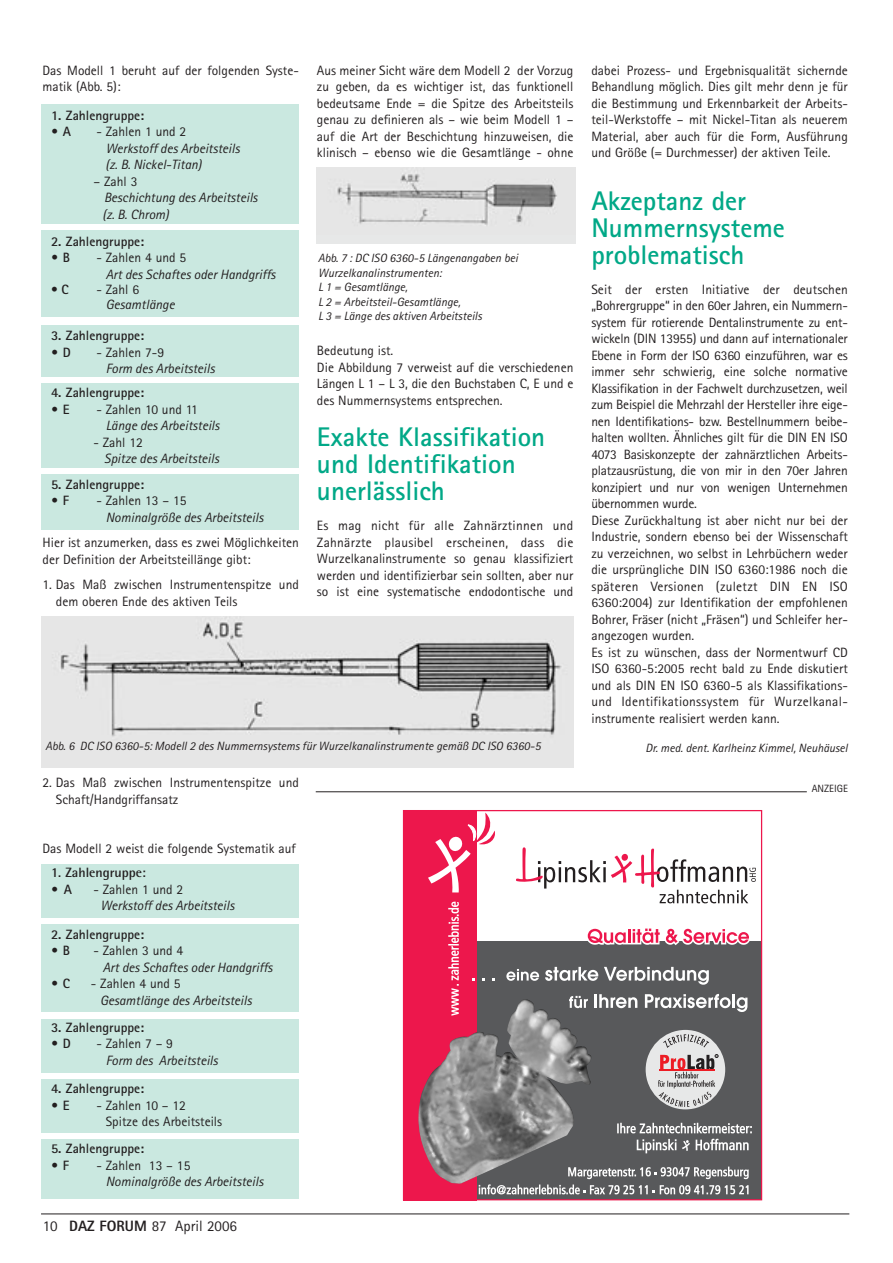
<style>
.page{position:relative;width:893px;height:1263px;background:#fff}
.page>*{position:absolute;margin:0;border:0;box-sizing:border-box;transform-origin:0 0}
.t1{font:700 27px/27px "Rotis Sans Serif";color:#00a887}
.t2{font:15px "Rotis Sans Serif";color:#231f20}
.t3{font:13.5px/16.5px "Rotis Sans Serif";color:#231f20}
.t4{font:italic 13.5px/16.5px "Rotis Sans Serif";color:#231f20}
.t5{font:700 13.5px "Rotis Sans Serif";color:#231f20}
.t6{font:700 13.5px "Rotis Semi Sans";color:#231f20}
.t7{font:italic 12px/14.4px "Rotis Sans Serif";color:#231f20}
.t8{font:10.5px "Rotis Sans Serif";color:#231f20}
.s1{font-weight:700}
.s2{font-weight:800}
</style>
<div class="page">
<div style="left:41px;top:864px;width:258px;height:53px;background:#cae8e0"></div>
<div style="left:41px;top:924px;width:258px;height:88px;background:#cae8e0"></div>
<div style="left:41px;top:1019px;width:258px;height:53px;background:#cae8e0"></div>
<div style="left:41px;top:1079px;width:258px;height:53px;background:#cae8e0"></div>
<div style="left:41px;top:1139px;width:258px;height:60px;background:#cae8e0"></div>
<div style="left:41px;top:105px;width:257px;height:119px;background:#cae8e0"></div>
<div style="left:41px;top:230px;width:257px;height:87px;background:#cae8e0"></div>
<div style="left:41px;top:325px;width:257px;height:51px;background:#cae8e0"></div>
<div style="left:41px;top:383px;width:257px;height:84px;background:#cae8e0"></div>
<div style="left:41px;top:474px;width:257px;height:55px;background:#cae8e0"></div>
<hr style="left:41px;top:1214px;width:808px;height:1px;background:#231f20">
<img style="left:41px;top:617px;width:532px;height:151px">
<div style="left:316px;top:167px;width:260px;height:77px;background:#e7e8e8"></div>
<img style="left:337px;top:174px;width:220px;height:51px">
<div style="left:405px;top:941px;width:356px;height:259px;background:#58595b"></div>
<div style="left:403px;top:811px;width:73px;height:389px;background:#ed174c"></div>
<svg style="left:545px;top:967px;width:53px;height:14px"></svg>
<svg style="left:604px;top:967px;width:104px;height:18px"></svg>
<hr style="left:594px;top:994px;width:3px;height:14px;background:#fff">
<svg style="left:599px;top:994px;width:38px;height:14px"></svg>
<svg style="left:645px;top:994px;width:102px;height:18px"></svg>
<svg style="left:506px;top:969px;width:33px;height:12px"></svg>
<svg style="left:478px;top:1167px;width:270px;height:27px"></svg>
<svg style="left:617px;top:1123px;width:134px;height:30px"></svg>
<svg style="left:516px;top:847px;width:240px;height:56px"></svg>
<svg style="left:448px;top:902px;width:11px;height:95px"></svg>
<svg style="left:428px;top:813px;width:67px;height:80px"></svg>
<svg style="left:587px;top:928px;width:163px;height:17px"></svg>
<img style="left:418px;top:997px;width:174px;height:187px">
<div style="left:403px;top:810px;width:359px;height:390px;border:1px solid #ed174c"></div>
<div style="left:645px;top:1030px;width:80px;height:79px;background:#e7e8e8;border-radius:50%"></div>
<svg style="left:663px;top:1034px;width:46px;height:14px"></svg>
<svg style="left:658px;top:1054px;width:60px;height:53px"></svg>
<hr style="left:316px;top:791px;width:490px;height:1px;background:#231f20">
<p class="t3" style="left:43px;top:63px;width:258px">Das Modell 1 beruht auf der folgenden Syste&shy;matik (Abb. 5):</p>
<p class="t5" style="left:51px;top:110px;width:95px">1. Zahlengruppe:</p>
<p class="t5" style="left:51px;top:127px;width:21px">• A</p>
<p class="t3" style="left:97px;top:125px;width:91px">- Zahlen 1 und 2</p>
<p class="t4" style="left:106px;top:141px;width:136px">Werkstoff des Arbeitsteils (z. B. Nickel-Titan)</p>
<p class="t3" style="left:94px;top:174px;width:45px">– Zahl 3</p>
<p class="t4" style="left:103px;top:191px;width:156px">Beschichtung des Arbeitsteils (z. B. Chrom)</p>
<p class="t5" style="left:51px;top:236px;width:95px">2. Zahlengruppe:</p>
<p class="t5" style="left:51px;top:253px;width:20px">• B</p>
<p class="t3" style="left:97px;top:251px;width:91px">- Zahlen 4 und 5</p>
<p class="t4" style="left:106px;top:267px;width:171px">Art des Schaftes oder Handgriffs</p>
<p class="t3" style="left:51px;top:282px;width:19px">• <span class="s1">C</span></p>
<p class="t3" style="left:97px;top:282px;width:44px">- Zahl 6</p>
<p class="t4" style="left:106px;top:297px;width:70px">Gesamtlänge</p>
<p class="t5" style="left:51px;top:331px;width:95px">3. Zahlengruppe:</p>
<p class="t5" style="left:51px;top:347px;width:21px">• D</p>
<p class="t3" style="left:97px;top:345px;width:69px">- Zahlen 7-9</p>
<p class="t4" style="left:106px;top:362px;width:110px">Form des Arbeitsteils</p>
<p class="t5" style="left:51px;top:388px;width:95px">4. Zahlengruppe:</p>
<p class="t5" style="left:51px;top:404px;width:20px">• E</p>
<p class="t3" style="left:97px;top:402px;width:103px">- Zahlen 10 und 11</p>
<p class="t4" style="left:106px;top:419px;width:115px">Länge des Arbeitsteils</p>
<p class="t3" style="left:94px;top:435px;width:51px">- Zahl 12</p>
<p class="t4" style="left:104px;top:452px;width:116px">Spitze des Arbeitsteils</p>
<p class="t5" style="left:51px;top:479px;width:95px">5. Zahlengruppe:</p>
<p class="t5" style="left:51px;top:496px;width:19px">• F</p>
<p class="t3" style="left:97px;top:494px;width:91px">- Zahlen 13 – 15</p>
<p class="t4" style="left:106px;top:510px;width:159px">Nominalgröße des Arbeitsteils</p>
<p class="t3" style="left:43px;top:536px;width:258px">Hier ist anzumerken, dass es zwei Möglichkeiten der Definition der Arbeitsteillänge gibt:</p>
<p class="t3" style="left:56px;top:578px;width:244px;text-indent:-13px">1. Das Maß zwischen Instrumentenspitze und dem oberen Ende des aktiven Teils</p>
<p class="t3" style="left:317px;top:63px;width:258px;text-align:justify">Aus meiner Sicht wäre dem Modell 2 der Vorzug zu geben, da es wichtiger ist, das funktionell bedeutsame Ende = die Spitze des Arbeitsteils genau zu definieren als – wie beim Modell 1 – auf die Art der Beschichtung hinzuweisen, die klinisch – ebenso wie die Gesamtlänge - ohne</p>
<p class="t7" style="left:318px;top:252px;width:201px">Abb. 7 : DC ISO 6360-5 Längenangaben bei<br>Wurzelkanalinstrumenten:<br>L 1 = Gesamtlänge,<br>L 2 = Arbeitsteil-Gesamtlänge,<br>L 3 = Länge des aktiven Arbeitsteils</p>
<p class="t3" style="left:317px;top:344px;width:258px">Bedeutung ist.<br>Die Abbildung 7 verweist auf die verschiedenen Längen L 1 – L 3, die den Buchstaben C, E und e des Nummernsystems entsprechen.</p>
<h1 class="t1" style="left:317px;top:426px;width:230px">Exakte Klassifikation und Identifikation unerlässlich</h1>
<p class="t3" style="left:317px;top:519px;width:258px;text-align:justify">Es mag nicht für alle Zahnärztinnen und Zahnärzte plausibel erscheinen, dass die Wurzelkanalinstrumente so genau klassifiziert werden und identifizierbar sein sollten, aber nur so ist eine systematische endodontische und</p>
<p class="t3" style="left:591px;top:63px;width:258px;text-align:justify">dabei Prozess- und Ergebnisqualität sichernde Behandlung möglich. Dies gilt mehr denn je für die Bestimmung und Erkennbarkeit der Arbeits&shy;teil-Werkstoffe – mit Nickel-Titan als neuerem Material, aber auch für die Form, Ausführung und Größe (= Durchmesser) der aktiven Teile.</p>
<h1 class="t1" style="left:591px;top:190px;width:195px">Akzeptanz der<br>Nummernsysteme problematisch</h1>
<p class="t3" style="left:591px;top:282px;width:258px">Seit der ersten Initiative der deutschen „Bohrergruppe“ in den 60er Jahren, ein Nummern&shy;system für rotierende Dentalinstrumente zu ent&shy;wickeln (DIN 13955) und dann auf internationaler Ebene in Form der ISO 6360 einzuführen, war es immer sehr schwierig, eine solche normative Klassifikation in der Fachwelt durchzusetzen, weil zum Beispiel die Mehrzahl der Hersteller ihre eige&shy;nen Identifikations- bzw. Bestellnummern beibe&shy;halten wollten. Ähnliches gilt für die DIN EN ISO 4073 Basiskonzepte der zahnärztlichen Arbeits&shy;platzausrüstung, die von mir in den 70er Jahren konzipiert und nur von wenigen Unternehmen übernommen wurde.<br>Diese Zurückhaltung ist aber nicht nur bei der Industrie, sondern ebenso bei der Wissenschaft zu verzeichnen, wo selbst in Lehrbüchern weder die ursprüngliche DIN ISO 6360:1986 noch die späteren Versionen (zuletzt DIN EN ISO 6360:2004) zur Identifikation der empfohlenen Bohrer, Fräser (nicht „Fräsen“) und Schleifer her&shy;angezogen wurden.<br>Es ist zu wünschen, dass der Normentwurf CD ISO 6360-5:2005 recht bald zu Ende diskutiert und als DIN EN ISO 6360-5 als Klassifikations&shy;und Identifikationssystem für Wurzelkanal&shy;instrumente realisiert werden kann.</p>
<p class="t7" style="left:46px;top:740px;width:496px">Abb. 6 DC ISO 6360-5: Modell 2 des Nummernsystems für Wurzelkanalinstrumente gemäß DC ISO 6360-5</p>
<p class="t7" style="left:645px;top:742px;width:204px">Dr. med. dent. Karlheinz Kimmel, Neuhäusel</p>
<p class="t3" style="left:56px;top:776px;width:244px;text-indent:-13px">2. Das Maß zwischen Instrumentenspitze und<br>Schaft/Handgriffansatz</p>
<p class="t3" style="left:43px;top:842px;width:255px">Das Modell 2 weist die folgende Systematik auf</p>
<p class="t6" style="left:51px;top:868px;width:96px">1. Zahlengruppe:</p>
<p class="t5" style="left:51px;top:884px;width:23px">• A</p>
<p class="t3" style="left:94px;top:882px;width:91px">- Zahlen 1 und 2</p>
<p class="t4" style="left:100px;top:899px;width:135px">Werkstoff des Arbeitsteils</p>
<p class="t5" style="left:51px;top:929px;width:95px">2. Zahlengruppe:</p>
<p class="t5" style="left:51px;top:946px;width:20px">• B</p>
<p class="t3" style="left:94px;top:944px;width:91px">- Zahlen 3 und 4</p>
<p class="t4" style="left:103px;top:960px;width:171px">Art des Schaftes oder Handgriffs</p>
<p class="t5" style="left:51px;top:979px;width:20px">• C</p>
<p class="t3" style="left:91px;top:977px;width:91px">- Zahlen 4 und 5</p>
<p class="t4" style="left:100px;top:993px;width:153px">Gesamtlänge des Arbeitsteils</p>
<p class="t5" style="left:51px;top:1022px;width:95px">3. Zahlengruppe:</p>
<p class="t5" style="left:51px;top:1039px;width:21px">• D</p>
<p class="t3" style="left:97px;top:1037px;width:78px">- Zahlen 7 – 9</p>
<p class="t4" style="left:106px;top:1053px;width:114px">Form des Arbeitsteils</p>
<p class="t5" style="left:51px;top:1084px;width:95px">4. Zahlengruppe:</p>
<p class="t5" style="left:51px;top:1100px;width:20px">• E</p>
<p class="t3" style="left:106px;top:1098px;width:118px;text-indent:-9px">- Zahlen 10 – 12<br>Spitze des Arbeitsteils</p>
<p class="t5" style="left:51px;top:1144px;width:95px">5. Zahlengruppe:</p>
<p class="t5" style="left:51px;top:1160px;width:19px">• F</p>
<p class="t3" style="left:97px;top:1158px;width:95px">- Zahlen 13 – 15</p>
<p class="t4" style="left:106px;top:1175px;width:159px">Nominalgröße des Arbeitsteils</p>
<p class="t2" style="left:43px;top:1221px;width:196px">10 <span class="s2">DAZ FORUM</span> 87 April 2006</p>
<p class="t8" style="left:811px;top:785px;width:38px">ANZEIGE</p>
</div>
